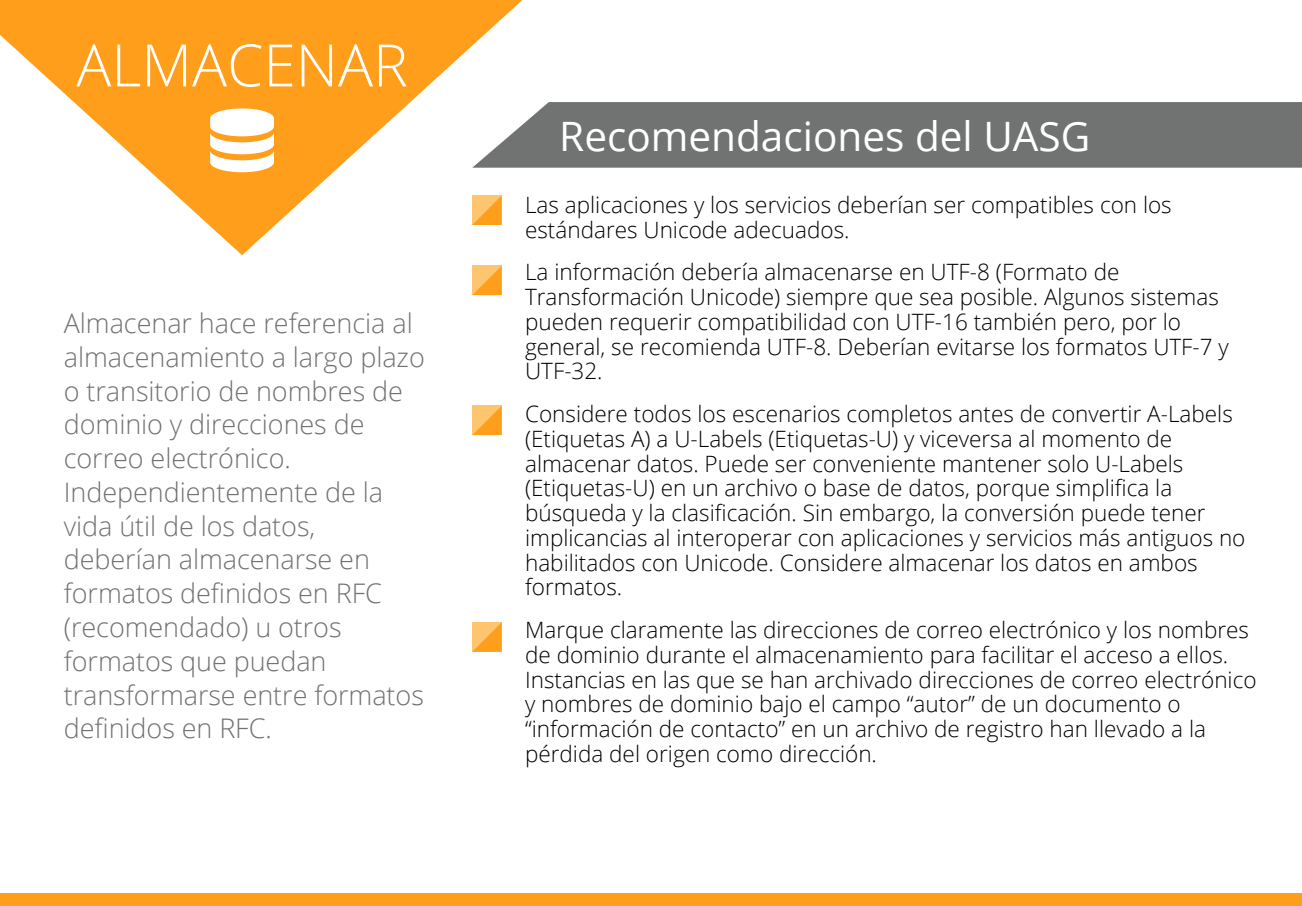
<style>
.page{position:relative;width:1302px;height:906px;background:#fff}
.page>*{position:absolute;margin:0;border:0;box-sizing:border-box;transform-origin:0 0}
.t1{font:300 58.5px "Open Sans";color:#fff}
.t2{font:40.5px "Open Sans";color:#fff}
.t3{font:300 27px/33.8px "Open Sans";letter-spacing:-.005em;color:#707372}
.t4{font:300 22.5px/24.8px "Open Sans";color:#000}
</style>
<div class="page">
<svg style="left:0;top:0;width:522px;height:255px;fill:#ff9e1b"></svg>
<svg style="left:472px;top:102px;width:829px;height:66px;background:#777a79"></svg>
<svg style="left:472px;top:196px;width:29px;height:29px"></svg>
<svg style="left:472px;top:406px;width:29px;height:29px"></svg>
<svg style="left:472px;top:622px;width:29px;height:30px"></svg>
<svg style="left:472px;top:266px;width:29px;height:29px"></svg>
<svg style="left:210px;top:108px;width:64px;height:64px"></svg>
<div style="left:0;top:893px;width:1301px;height:13px;background:#ff9e1b"></div>
<h1 class="t1" style="left:76px;top:25px;width:333px">ALMACENAR</h1>
<p class="t3" style="left:64px;top:306px;width:362px">Almacenar hace referencia al almacenamiento a largo plazo o transitorio de nombres de dominio y direcciones de correo electrónico.<br>Independientemente de la vida útil de los datos, deberían almacenarse en formatos definidos en RFC (recomendado) u otros formatos que puedan transformarse entre formatos definidos en RFC.</p>
<h2 class="t2" style="left:559px;top:109px;width:532px">Recomendaciones del UASG</h2>
<p class="t4" style="left:525px;top:192px;width:648px">Las aplicaciones y los servicios deberían ser compatibles con los estándares Unicode adecuados.</p>
<p class="t4" style="left:525px;top:259px;width:705px">La información debería almacenarse en UTF-8 (Formato de Transformación Unicode) siempre que sea posible. Algunos sistemas pueden requerir compatibilidad con UTF-16 también pero, por lo general, se recomienda UTF-8. Deberían evitarse los formatos UTF-7 y UTF-32.</p>
<p class="t4" style="left:525px;top:401px;width:721px">Considere todos los escenarios completos antes de convertir A-Labels (Etiquetas A) a U-Labels (Etiquetas-U) y viceversa al momento de almacenar datos. Puede ser conveniente mantener solo U-Labels (Etiquetas-U) en un archivo o base de datos, porque simplifica la búsqueda y la clasificación. Sin embargo, la conversión puede tener implicancias al interoperar con aplicaciones y servicios más antiguos no habilitados con Unicode. Considere almacenar los datos en ambos formatos.</p>
<p class="t4" style="left:525px;top:617px;width:733px">Marque claramente las direcciones de correo electrónico y los nombres de dominio durante el almacenamiento para facilitar el acceso a ellos.<br>Instancias en las que se han archivado direcciones de correo electrónico y nombres de dominio bajo el campo “autor” de un documento o “información de contacto” en un archivo de registro han llevado a la pérdida del origen como dirección.</p>
</div>
